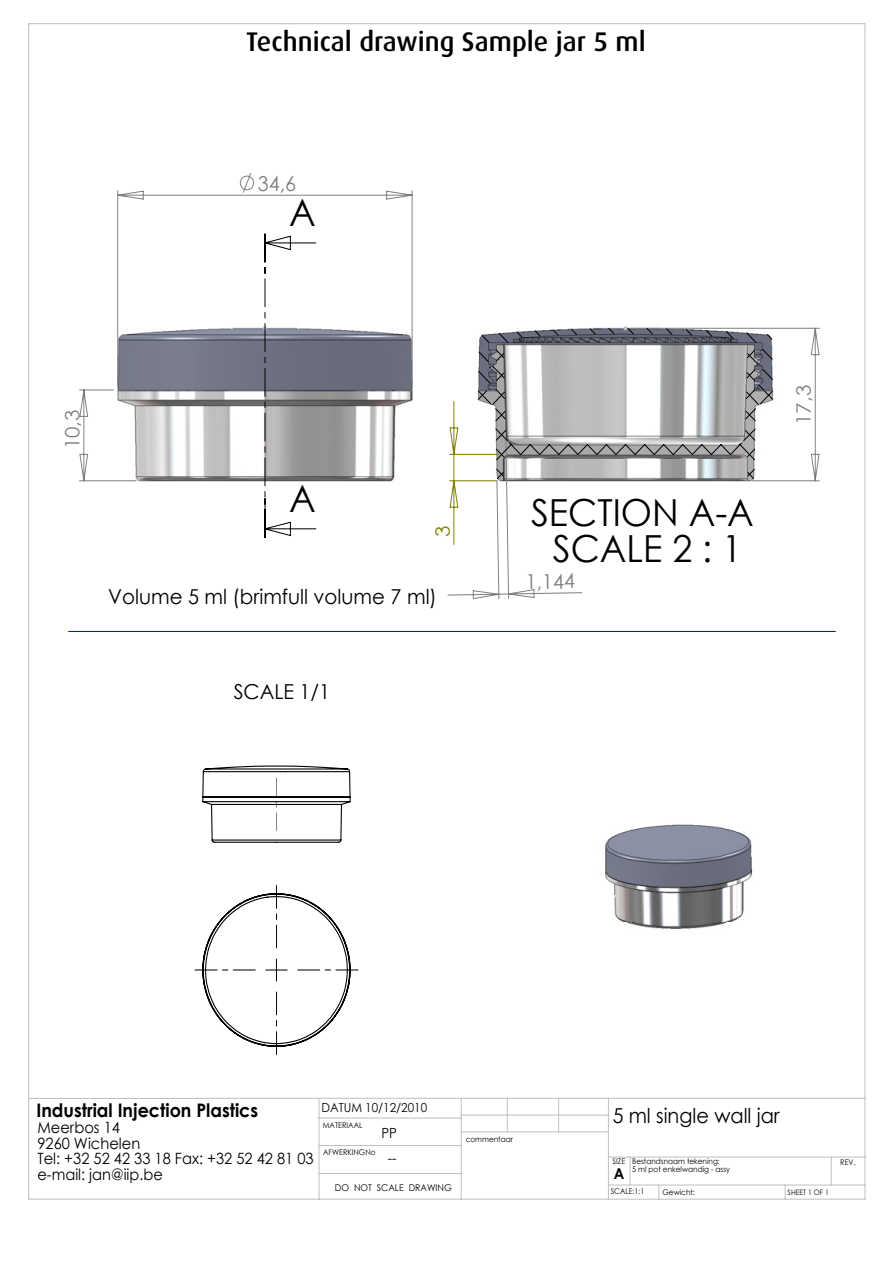
<style>
.page{position:relative;width:893px;height:1263px;background:#fff}
.page>*{position:absolute;margin:0;border:0;box-sizing:border-box;transform-origin:0 0}
.t1{font:37.35px/36.2px "Century Gothic";color:#000;text-align:center;scale:.96 1}
.t2{font:500 27px "Dax";color:#000}
.t3{font:20.55px "Century Gothic";color:#000;scale:.96 1}
.t4{font:20.55px "Century Gothic";color:#000;scale:.94 1}
.t5{font:20.55px "Century Gothic";color:#808080;scale:.96 1}
.t6{font:19.8px "Century Gothic";color:#808080;scale:1.04 1}
.t7{font:19.8px "Century Gothic";color:#808000;scale:1.04 1}
.t8{font:700 18.6px "Century Gothic";color:#000;scale:.94 1}
.t9{font:15.6px/15.6px "Century Gothic";color:#000;scale:.94 1}
.t10{font:700 14.85px "Century Gothic";color:#000;scale:.96 1}
.t11{font:13.95px "Century Gothic";color:#000;scale:.94 1}
.t12{font:13.95px "Century Gothic";color:#000;scale:.93 1}
.t13{font:12.45px "Century Gothic";color:#000;scale:.94 1}
.t14{font:9.3px "Century Gothic";color:#000;scale:.95 1}
.t15{font:7.8px/7.8px "Century Gothic";color:#000;scale:.94 1}
.t16{font:7.8px "Century Gothic";color:#000;scale:.95 1}
.t17{font:7.8px "Century Gothic";color:#000;scale:.92 1}
.t18{font:7.5px "Century Gothic";color:#000;scale:.93 1}
</style>
<div class="page">
<img style="left:28px;top:23px;width:838px;height:1177px">
<svg style="left:239px;top:172px;width:16px;height:18px"></svg>
<svg style="left:262px;top:386px;width:55px;height:152px"></svg>
<svg style="left:117px;top:190px;width:296px;height:196px"></svg>
<svg style="left:447px;top:401px;width:136px;height:198px"></svg>
<svg style="left:79px;top:389px;width:58px;height:93px"></svg>
<svg style="left:623px;top:325px;width:197px;height:157px"></svg>
<hr style="left:319px;top:1098px;width:1px;height:101px;background:#c0c0c0">
<hr style="left:461px;top:1098px;width:1px;height:101px;background:#c0c0c0">
<hr style="left:608px;top:1098px;width:1px;height:101px;background:#c0c0c0">
<hr style="left:29px;top:23px;width:836px;height:1px;background:#c0c0c0">
<hr style="left:28px;top:24px;width:1px;height:1175px;background:#c0c0c0">
<hr style="left:608px;top:1184px;width:257px;height:1px;background:#c0c0c0">
<hr style="left:865px;top:24px;width:1px;height:1175px;background:#c0c0c0">
<hr style="left:608px;top:1157px;width:257px;height:1px;background:#c0c0c0">
<hr style="left:461px;top:1131px;width:147px;height:1px;background:#c0c0c0">
<svg style="left:630px;top:1158px;width:1px;height:26px"></svg>
<svg style="left:785px;top:1185px;width:1px;height:14px"></svg>
<svg style="left:831px;top:1158px;width:1px;height:26px"></svg>
<svg style="left:658px;top:1185px;width:1px;height:14px"></svg>
<hr style="left:558px;top:1098px;width:1px;height:34px;background:#c0c0c0">
<hr style="left:319px;top:1173px;width:142px;height:1px;background:#c0c0c0">
<hr style="left:507px;top:1098px;width:1px;height:34px;background:#c0c0c0">
<hr style="left:319px;top:1145px;width:142px;height:1px;background:#c0c0c0">
<hr style="left:319px;top:1117px;width:142px;height:1px;background:#c0c0c0">
<hr style="left:461px;top:1098px;width:404px;height:1px;background:#c0c0c0">
<hr style="left:461px;top:1115px;width:147px;height:1px;background:#c0c0c0">
<hr style="left:208px;top:1098px;width:253px;height:1px;background:#c0c0c0">
<hr style="left:29px;top:1199px;width:836px;height:1px;background:#c0c0c0">
<hr style="left:29px;top:1098px;width:179px;height:1px;background:#c0c0c0">
<hr style="left:69px;top:631px;width:766px;height:1px;background:#00f">
<svg style="left:477px;top:327px;width:297px;height:153px"></svg>
<svg style="left:202px;top:765px;width:149px;height:79px"></svg>
<svg style="left:195px;top:885px;width:163px;height:169px"></svg>
<h2 class="t2" style="left:246px;top:27px;width:401px">Technical drawing Sample jar 5 ml</h2>
<h3 class="t5" style="left:258px;top:169px;width:42px">34,6</h3>
<h1 class="t1" style="left:289px;top:194px;width:29px">A</h1>
<h3 class="t6" style="left:59px;top:449px;width:40px;rotate:-90deg">10,3</h3>
<h1 class="t1" style="left:289px;top:480px;width:29px">A</h1>
<h3 class="t7" style="left:429px;top:537px;width:12px;rotate:-90deg">3</h3>
<h3 class="t3" style="left:108px;top:582px;width:344px">Volume 5 ml (brimfull volume 7 ml)</h3>
<h3 class="t3" style="left:234px;top:677px;width:102px">SCALE 1/1</h3>
<h1 class="t1" style="left:531px;top:494px;width:234px">SECTION A-A<br>SCALE 2 : 1</h1>
<h3 class="t5" style="left:525px;top:567px;width:53px;rotate:-1deg">1,144</h3>
<h3 class="t6" style="left:790px;top:425px;width:40px;rotate:-90deg">17,3</h3>
<h3 class="t8" style="left:37px;top:1096px;width:237px">Industrial Injection Plastics</h3>
<h3 class="t9" style="left:37px;top:1119px;width:295px">Meerbos 14<br>9260 Wichelen<br>Tel: +32 52 42 33 18 Fax: +32 52 42 81 03 e-mail: jan@iip.be</h3>
<h3 class="t13" style="left:321px;top:1099px;width:114px">DATUM 10/12/2010</h3>
<h3 class="t4" style="left:613px;top:1101px;width:179px">5 ml single wall jar</h3>
<p class="t16" style="left:323px;top:1119px;width:43px">MATERIAAL</p>
<h3 class="t12" style="left:382px;top:1123px;width:18px">PP</h3>
<p class="t15" style="left:466px;top:1135px;width:52px">commentaar</p>
<p class="t15" style="left:323px;top:1148px;width:57px">AFWERKINGNo</p>
<h3 class="t11" style="left:388px;top:1148px;width:11px">--</h3>
<p class="t14" style="left:335px;top:1181px;width:125px">DO NOT SCALE DRAWING</p>
<p class="t15" style="left:632px;top:1157px;width:106px">Bestandsnaam tekening:<br>5 ml pot enkelwandig - assy</p>
<p class="t15" style="left:663px;top:1188px;width:36px">Gewicht:</p>
<p class="t18" style="left:787px;top:1187px;width:46px">SHEET 1 OF 1</p>
<p class="t15" style="left:613px;top:1157px;width:15px">SIZE</p>
<p class="t17" style="left:611px;top:1186px;width:38px">SCALE:1:1</p>
<h3 class="t10" style="left:614px;top:1162px;width:12px">A</h3>
<p class="t15" style="left:840px;top:1158px;width:18px">REV.</p>
</div>
